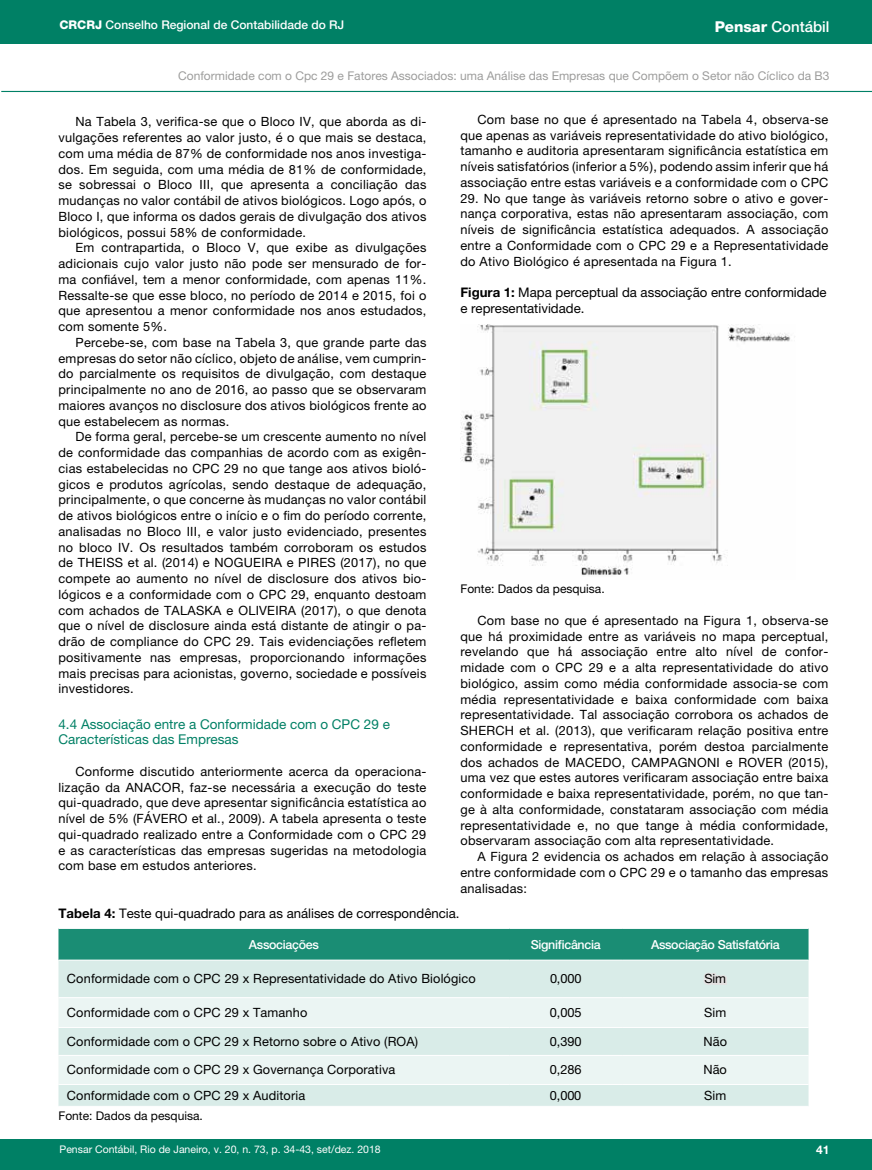
<style>
.page{position:relative;width:872px;height:1170px;background:#fff}
.page>*{position:absolute;margin:0;border:0;box-sizing:border-box;transform-origin:0 0}
.t1{font:500 15px "Helvetica Neue LT Pro";color:#fff}
.t2{font:13.5px/15.8px "Helvetica Neue LT Pro";color:#008065}
.t3{font:13.2px/15.8px "Helvetica Neue LT Pro";color:#000}
.t4{font:12.75px/15.8px "Helvetica Neue LT Pro";letter-spacing:.02em;color:#000;text-align:justify}
.t5{font:500 12.45px "Helvetica Neue LT Pro";letter-spacing:-.025em;color:#fff}
.t6{font:12px "Helvetica Neue LT Pro";color:#9d9d9c}
.t7{font:12px "Helvetica Neue LT Pro";color:#000}
.t8{font:500 12px "Helvetica Neue LT Pro";color:#fff}
.t9{font:700 12px "Helvetica Neue LT Pro";color:#fff}
.t10{font:10.5px "Helvetica Neue LT Pro";color:#fff}
.s1{font-weight:800}
.s2{font-weight:700}
</style>
<div class="page">
<div style="left:0;top:0;width:872px;height:44px;background:#008065"></div>
<div style="left:0;top:1139px;width:872px;height:30px;background:#008065"></div>
<hr style="left:443px;top:115px;width:1px;height:986px;background:#9d9d9c">
<hr style="left:1px;top:91px;width:871px;height:1px;background:#008065">
<div style="left:58px;top:928px;width:750px;height:31px;background:#1a8d74"></div>
<div style="left:58px;top:960px;width:750px;height:145px;background:#d9ece8"></div>
<svg style="left:58px;top:998px;width:750px;height:85px;background:#e6f2ef"></svg>
<hr style="left:509px;top:997px;width:113px;height:1px;background:#fff">
<hr style="left:622px;top:997px;width:186px;height:1px;background:#fff">
<hr style="left:509px;top:1026px;width:113px;height:1px;background:#fff">
<hr style="left:622px;top:1026px;width:186px;height:1px;background:#fff">
<hr style="left:509px;top:1054px;width:113px;height:1px;background:#fff">
<hr style="left:622px;top:1054px;width:186px;height:1px;background:#fff">
<hr style="left:58px;top:959px;width:451px;height:1px;background:#fff">
<hr style="left:58px;top:997px;width:451px;height:1px;background:#fff">
<hr style="left:58px;top:1026px;width:451px;height:1px;background:#fff">
<hr style="left:58px;top:1054px;width:451px;height:1px;background:#fff">
<hr style="left:58px;top:1083px;width:451px;height:1px;background:#fff">
<hr style="left:509px;top:1083px;width:113px;height:1px;background:#fff">
<hr style="left:622px;top:1083px;width:186px;height:1px;background:#fff">
<hr style="left:58px;top:927px;width:451px;height:1px;background:#fff">
<svg style="left:702px;top:971px;width:26px;height:16px"></svg>
<img style="left:460px;top:324px;width:330px;height:252px">
<p class="t8" style="left:60px;top:18px;width:286px"><span class="s1">CRCRJ</span> Conselho Regional de Contabilidade do RJ</p>
<p class="t1" style="left:714px;top:17px;width:116px"><span class="s1">Pensar</span> Contábil</p>
<p class="t6" style="left:178px;top:68px;width:653px">Conformidade com o Cpc 29 e Fatores Associados: uma Análise das Empresas que Compõem o Setor não Cíclico da B3</p>
<p class="t4" style="left:58px;top:114px;width:369px;text-indent:17px">Na Tabela 3, verifica-se que o Bloco IV, que aborda as di&shy;vulgações referentes ao valor justo, é o que mais se destaca, com uma média de 87% de conformidade nos anos investiga&shy;dos. Em seguida, com uma média de 81% de conformidade, se sobressai o Bloco III, que apresenta a conciliação das mudanças no valor contábil de ativos biológicos. Logo após, o Bloco I, que informa os dados gerais de divulgação dos ativos biológicos, possui 58% de conformidade.</p>
<p class="t4" style="left:58px;top:240px;width:369px;text-indent:17px">Em contrapartida, o Bloco V, que exibe as divulgações adicionais cujo valor justo não pode ser mensurado de for&shy;ma confiável, tem a menor conformidade, com apenas 11%.<br>Ressalte-se que esse bloco, no período de 2014 e 2015, foi o que apresentou a menor conformidade nos anos estudados, com somente 5%.</p>
<p class="t4" style="left:58px;top:334px;width:369px;text-indent:17px">Percebe-se, com base na Tabela 3, que grande parte das empresas do setor não cíclico, objeto de análise, vem cumprin&shy;do parcialmente os requisitos de divulgação, com destaque principalmente no ano de 2016, ao passo que se observaram maiores avanços no disclosure dos ativos biológicos frente ao que estabelecem as normas.</p>
<p class="t4" style="left:58px;top:429px;width:369px;text-indent:17px">De forma geral, percebe-se um crescente aumento no nível de conformidade das companhias de acordo com as exigên&shy;cias estabelecidas no CPC 29 no que tange aos ativos bioló&shy;gicos e produtos agrícolas, sendo destaque de adequação, principalmente, o que concerne às mudanças no valor contábil de ativos biológicos entre o início e o fim do período corrente, analisadas no Bloco III, e valor justo evidenciado, presentes no bloco IV. Os resultados também corroboram os estudos de THEISS et al. (2014) e NOGUEIRA e PIRES (2017), no que compete ao aumento no nível de disclosure dos ativos bio&shy;lógicos e a conformidade com o CPC 29, enquanto destoam com achados de TALASKA e OLIVEIRA (2017), o que denota que o nível de disclosure ainda está distante de atingir o pa&shy;drão de compliance do CPC 29. Tais evidenciações refletem positivamente nas empresas, proporcionando informações mais precisas para acionistas, governo, sociedade e possíveis investidores.</p>
<p class="t2" style="left:58px;top:715px;width:333px">4.4 Associação entre a Conformidade com o CPC 29 e<br>Características das Empresas</p>
<p class="t4" style="left:58px;top:763px;width:369px;text-indent:17px">Conforme discutido anteriormente acerca da operaciona&shy;lização da ANACOR, faz-se necessária a execução do teste qui-quadrado, que deve apresentar significância estatística ao nível de 5% (FÁVERO et al., 2009). A tabela apresenta o teste qui-quadrado realizado entre a Conformidade com o CPC 29 e as características das empresas sugeridas na metodologia com base em estudos anteriores.</p>
<p class="t4" style="left:460px;top:111px;width:369px;text-indent:17px">Com base no que é apresentado na Tabela 4, observa-se que apenas as variáveis representatividade do ativo biológico, tamanho e auditoria apresentaram significância estatística em níveis satisfatórios (inferior a 5%), podendo assim inferir que há associação entre estas variáveis e a conformidade com o CPC</p>
<p class="t4" style="left:460px;top:190px;width:369px">29. No que tange às variáveis retorno sobre o ativo e gover&shy;nança corporativa, estas não apresentaram associação, com níveis de significância estatística adequados. A associação entre a Conformidade com o CPC 29 e a Representatividade do Ativo Biológico é apresentada na Figura 1.</p>
<p class="t3" style="left:460px;top:284px;width:368px"><span class="s2">Figura 1:</span> Mapa perceptual da associação entre conformidade e representatividade.</p>
<p class="t7" style="left:460px;top:582px;width:146px">Fonte: Dados da pesquisa.</p>
<p class="t4" style="left:460px;top:612px;width:369px;text-indent:17px">Com base no que é apresentado na Figura 1, observa-se que há proximidade entre as variáveis no mapa perceptual, revelando que há associação entre alto nível de confor&shy;midade com o CPC 29 e a alta representatividade do ativo biológico, assim como média conformidade associa-se com média representatividade e baixa conformidade com baixa representatividade. Tal associação corrobora os achados de SHERCH et al. (2013), que verificaram relação positiva entre conformidade e representativa, porém destoa parcialmente dos achados de MACEDO, CAMPAGNONI e ROVER (2015), uma vez que estes autores verificaram associação entre baixa conformidade e baixa representatividade, porém, no que tan&shy;ge à alta conformidade, constataram associação com média representatividade e, no que tange à média conformidade, observaram associação com alta representatividade.</p>
<p class="t4" style="left:460px;top:848px;width:369px;text-indent:17px">A Figura 2 evidencia os achados em relação à associação entre conformidade com o CPC 29 e o tamanho das empresas analisadas:</p>
<p class="t3" style="left:58px;top:904px;width:402px"><span class="s2">Tabela 4:</span> Teste qui-quadrado para as análises de correspondência.</p>
<p class="t5" style="left:249px;top:936px;width:72px">Associações</p>
<p class="t5" style="left:531px;top:936px;width:71px">Significância</p>
<p class="t5" style="left:651px;top:936px;width:130px">Associação Satisfatória</p>
<p class="t4" style="left:67px;top:970px;width:410px">Conformidade com o CPC 29 x Representatividade do Ativo Biológico</p>
<p class="t4" style="left:550px;top:970px;width:33px">0,000</p>
<p class="t4" style="left:704px;top:970px;width:23px">Sim</p>
<p class="t4" style="left:67px;top:1004px;width:242px">Conformidade com o CPC 29 x Tamanho</p>
<p class="t4" style="left:550px;top:1004px;width:33px">0,005</p>
<p class="t4" style="left:704px;top:1004px;width:23px">Sim</p>
<p class="t4" style="left:67px;top:1033px;width:352px">Conformidade com o CPC 29 x Retorno sobre o Ativo (ROA)</p>
<p class="t4" style="left:550px;top:1033px;width:33px">0,390</p>
<p class="t4" style="left:703px;top:1033px;width:25px">Não</p>
<p class="t4" style="left:67px;top:1061px;width:330px">Conformidade com o CPC 29 x Governança Corporativa</p>
<p class="t4" style="left:550px;top:1061px;width:33px">0,286</p>
<p class="t4" style="left:703px;top:1061px;width:25px">Não</p>
<p class="t4" style="left:67px;top:1087px;width:240px">Conformidade com o CPC 29 x Auditoria</p>
<p class="t4" style="left:550px;top:1087px;width:33px">0,000</p>
<p class="t4" style="left:704px;top:1087px;width:23px">Sim</p>
<p class="t7" style="left:58px;top:1108px;width:146px">Fonte: Dados da pesquisa.</p>
<p class="t10" style="left:60px;top:1142px;width:323px">Pensar Contábil, Rio de Janeiro, v. 20, n. 73, p. 34-43, set/dez. 2018</p>
<p class="t9" style="left:816px;top:1142px;width:15px">41</p>
</div>
